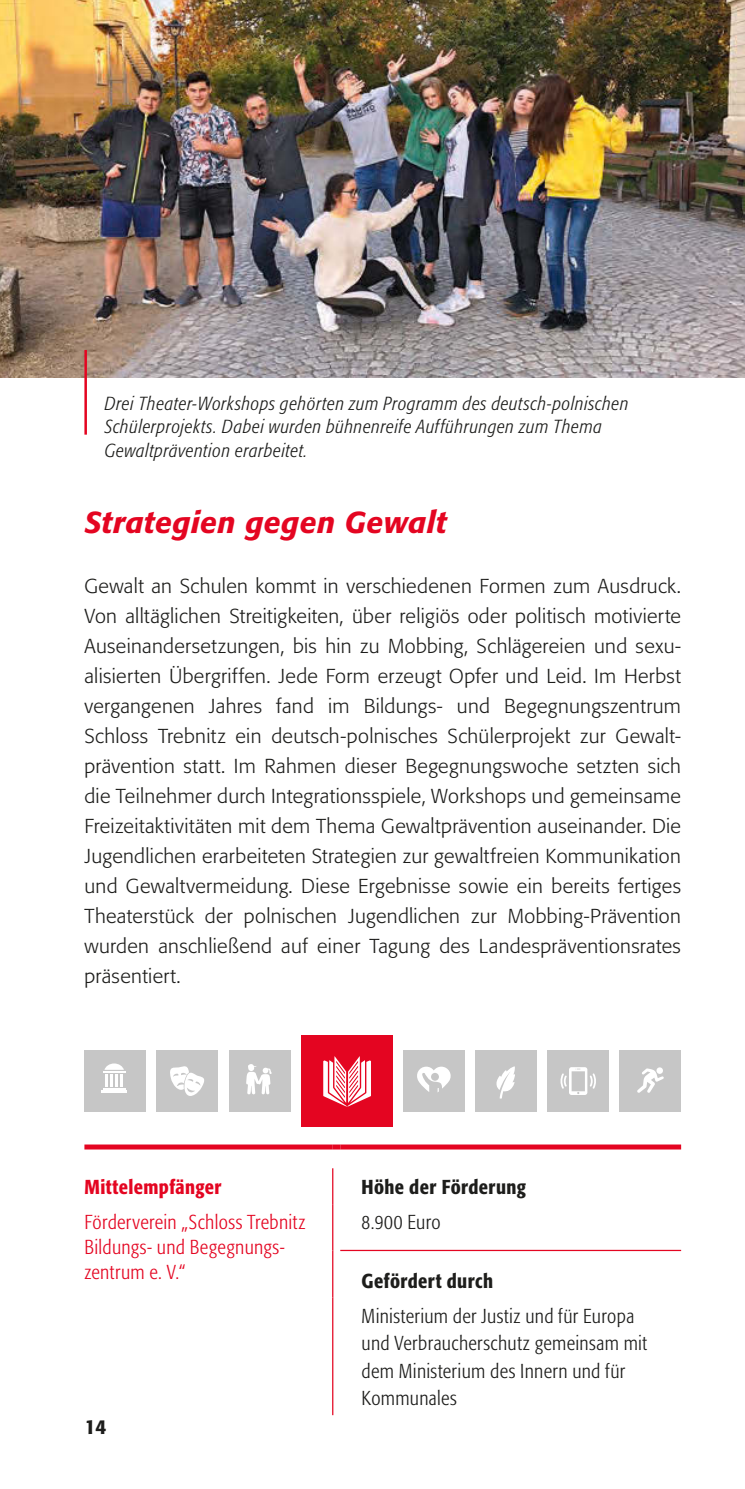
<style>
.page{position:relative;width:745px;height:1489px;background:#fff}
.page>*{position:absolute;margin:0;border:0;box-sizing:border-box;transform-origin:0 0}
.t1{font:italic 500 30px "Formata";letter-spacing:.015em;color:#e40521}
.t2{font:300 20px/30px "Formata";letter-spacing:.015em;color:#1d1d1b;text-align:justify}
.t3{font:300 condensed 20px/27.5px "Formata";letter-spacing:.02em;color:#1d1d1b}
.t4{font:300 condensed 20px/25px "Formata";letter-spacing:.02em;color:#e40521}
.t5{font:500 condensed 20px "Formata";letter-spacing:.02em;color:#1d1d1b}
.t6{font:500 condensed 20px "Formata";letter-spacing:.02em;color:#e40521}
.t7{font:500 20px "Formata";color:#1d1d1b}
.t8{font:italic 300 condensed 18.75px/23.8px "Formata";letter-spacing:.03em;color:#1d1d1b}
</style>
<div class="page">
<div style="left:301px;top:1035px;width:91px;height:91px;background:#e40521"></div>
<svg style="left:323px;top:1056px;width:48px;height:50px"></svg>
<div style="left:84px;top:1050px;width:62px;height:61px;background:#c6c6c6"></div>
<hr style="left:101px;top:1090px;width:26px;height:3px;background:#fff">
<hr style="left:103px;top:1087px;width:22px;height:2px;background:#fff">
<hr style="left:103px;top:1070px;width:22px;height:2px;background:#fff">
<svg style="left:104px;top:1063px;width:20px;height:23px"></svg>
<div style="left:475px;top:1050px;width:61px;height:61px;background:#c6c6c6"></div>
<svg style="left:496px;top:1066px;width:19px;height:32px"></svg>
<div style="left:619px;top:1050px;width:61px;height:61px;background:#c6c6c6"></div>
<svg style="left:637px;top:1067px;width:26px;height:25px"></svg>
<div style="left:403px;top:1050px;width:61px;height:61px;background:#c6c6c6"></div>
<svg style="left:417px;top:1066px;width:34px;height:26px"></svg>
<div style="left:547px;top:1050px;width:61px;height:61px;background:#c6c6c6"></div>
<svg style="left:560px;top:1067px;width:36px;height:27px"></svg>
<div style="left:156px;top:1050px;width:62px;height:61px;background:#c6c6c6"></div>
<svg style="left:170px;top:1066px;width:34px;height:29px"></svg>
<div style="left:228px;top:1050px;width:62px;height:61px;background:#c6c6c6"></div>
<svg style="left:246px;top:1064px;width:26px;height:30px"></svg>
<img style="left:0;top:0;width:744px;height:378px">
<div style="left:84px;top:1144px;width:248px;height:5px;background:#e40521"></div>
<hr style="left:332px;top:1168px;width:1px;height:36px;background:#e40521">
<hr style="left:332px;top:1204px;width:1px;height:46px;background:#e40521">
<hr style="left:332px;top:1250px;width:1px;height:47px;background:#e40521">
<hr style="left:332px;top:1297px;width:1px;height:117px;background:#e40521">
<hr style="left:340px;top:1249px;width:340px;height:1px;background:#e40521">
<div style="left:332px;top:1144px;width:8px;height:5px;background:#e40521"></div>
<div style="left:340px;top:1144px;width:340px;height:5px;background:#e40521"></div>
<hr style="left:84px;top:350px;width:3px;height:84px;background:#e40521">
<p class="t8" style="left:105px;top:391px;width:525px">Drei Theater-Workshops gehörten zum Programm des deutsch-polnischen<br>Schülerprojekts. Dabei wurden bühnenreife Aufführungen zum Thema<br>Gewaltprävention erarbeitet.</p>
<h1 class="t1" style="left:84px;top:504px;width:363px">Strategien gegen Gewalt</h1>
<p class="t2" style="left:84px;top:571px;width:597px">Gewalt an Schulen kommt in verschiedenen Formen zum Ausdruck.<br>Von alltäglichen Streitigkeiten, über religiös oder politisch motivierte Auseinandersetzungen, bis hin zu Mobbing, Schlägereien und sexu&shy;alisierten Übergriffen. Jede Form erzeugt Opfer und Leid. Im Herbst vergangenen Jahres fand im Bildungs- und Begegnungszentrum Schloss Trebnitz ein deutsch-polnisches Schülerprojekt zur Gewalt&shy;prävention statt. Im Rahmen dieser Begegnungswoche setzten sich die Teilnehmer durch Integrationsspiele, Workshops und gemeinsame Freizeitaktivitäten mit dem Thema Gewaltprävention auseinander. Die Jugendlichen erarbeiteten Strategien zur gewaltfreien Kommunikation und Gewaltvermeidung. Diese Ergebnisse sowie ein bereits fertiges Theaterstück der polnischen Jugendlichen zur Mobbing-Prävention wurden anschließend auf einer Tagung des Landespräventionsrates präsentiert.</p>
<p class="t6" style="left:84px;top:1174px;width:139px">Mittelempfänger</p>
<p class="t5" style="left:361px;top:1174px;width:166px">Höhe der Förderung</p>
<p class="t4" style="left:84px;top:1209px;width:222px">Förderverein „Schloss Trebnitz<br>Bildungs- und Begegnungs&shy;zentrum e. V.“</p>
<p class="t3" style="left:361px;top:1208px;width:81px">8.900 Euro</p>
<p class="t5" style="left:361px;top:1268px;width:133px">Gefördert durch</p>
<p class="t3" style="left:361px;top:1301px;width:287px">Ministerium der Justiz und für Europa und Verbraucherschutz gemeinsam mit dem Ministerium des Innern und für<br>Kommunales</p>
<p class="t7" style="left:84px;top:1414px;width:24px">14</p>
</div>
